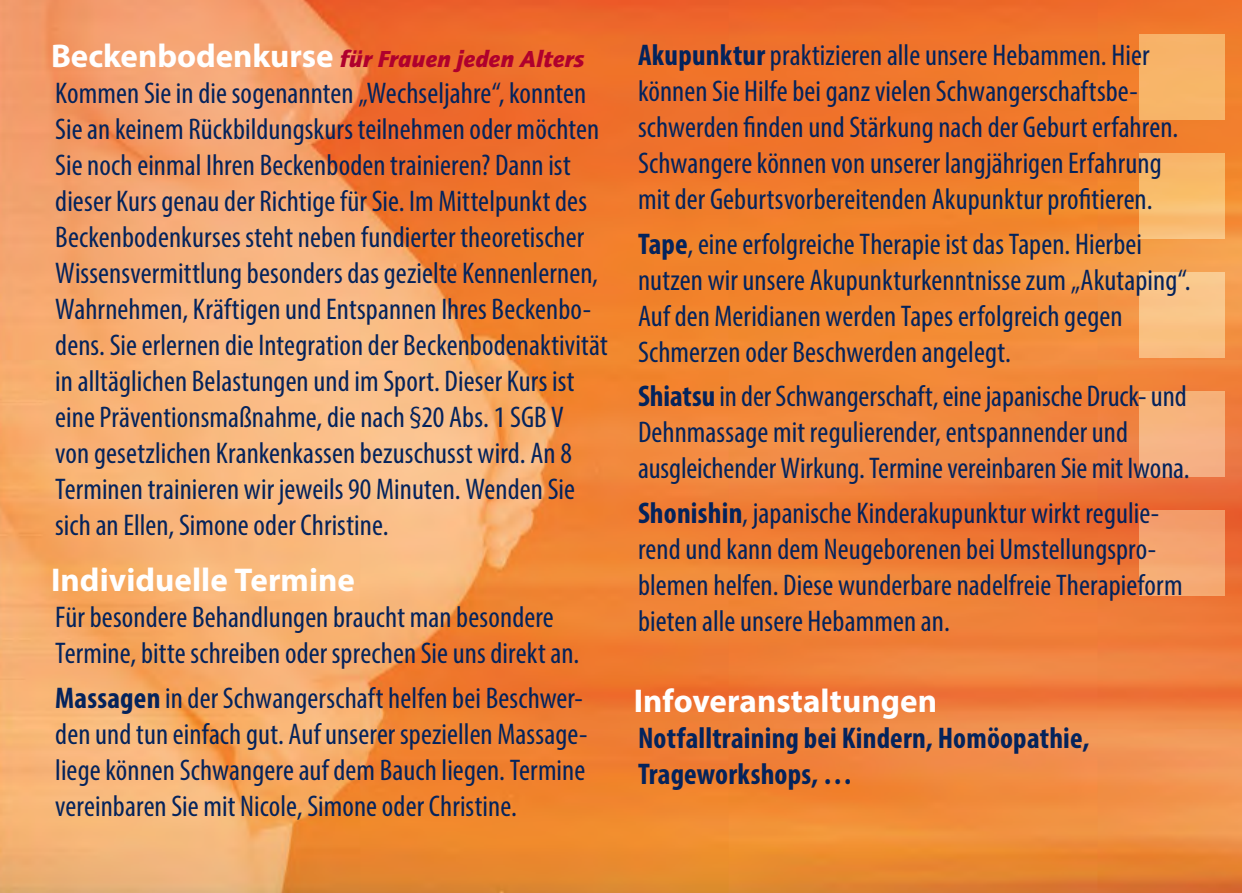
<style>
.page{position:relative;width:1242px;height:893px;background:#fff}
.page>*{position:absolute;margin:0;border:0;box-sizing:border-box;transform-origin:0 0}
.Kursüberschriften{font:700 33px "Myriad Pro";color:#fff}
.Kurstext{font:condensed 30px/36px "Myriad Pro";letter-spacing:.005em;color:#04235c}
.Kurstext-2{font:700 condensed 30px/36px "Myriad Pro";letter-spacing:.005em;color:#04235c}
.Kursüberschriften-2{font:italic 900 24px "Quay Itc T";letter-spacing:.01em;color:#af002d}
.s1{font-family:"Myriad Pro";font-weight:700;font-style:normal;font-size:33px;color:#fff}
.s2{font-weight:700}
</style>
<div class="page">
<img style="left:0;top:0;width:1242px;height:893px">
<div style="left:1140px;top:34px;width:85px;height:85px;background:#f7b469"></div>
<div style="left:1140px;top:153px;width:85px;height:85px;background:linear-gradient(to bottom,#f8b765,#f9c178)"></div>
<div style="left:1140px;top:272px;width:85px;height:85px;background:#f9c489"></div>
<div style="left:1140px;top:391px;width:85px;height:85px;background:#f7b383"></div>
<div style="left:1140px;top:510px;width:85px;height:85px;background:#f5a470"></div>
<p class="Kursüberschriften-2" style="left:51px;top:45px;width:535px"><span class="s1">Beckenbodenkurse</span> für Frauen jeden Alters</p>
<p class="Kurstext" style="left:55px;top:75px;width:554px">Kommen Sie in die sogenannten „Wechseljahre“, konnten Sie an keinem Rückbildungskurs teilnehmen oder möchten Sie noch einmal Ihren Beckenboden trainieren? Dann ist dieser Kurs genau der Richtige für Sie. Im Mittelpunkt des Beckenbodenkurses steht neben fundierter theoretischer Wissensvermittlung besonders das gezielte Kennenlernen, Wahrnehmen, Kräftigen und Entspannen Ihres Beckenbo&shy;dens. Sie erlernen die Integration der Beckenbodenaktivität in alltäglichen Belastungen und im Sport. Dieser Kurs ist eine Präventionsmaßnahme, die nach §20 Abs. 1 SGB V<br>von gesetzlichen Krankenkassen bezuschusst wird. An 8<br>Terminen trainieren wir jeweils 90 Minuten. Wenden Sie sich an Ellen, Simone oder Christine.</p>
<p class="Kursüberschriften" style="left:51px;top:559px;width:305px">Individuelle Termine</p>
<p class="Kurstext" style="left:55px;top:599px;width:525px">Für besondere Behandlungen braucht man besondere<br>Termine, bitte schreiben oder sprechen Sie uns direkt an.</p>
<p class="Kurstext" style="left:55px;top:679px;width:533px"><span class="s2">Massagen</span> in der Schwangerschaft helfen bei Beschwer&shy;den und tun einfach gut. Auf unserer speziellen Massage&shy;liege können Schwangere auf dem Bauch liegen. Termine vereinbaren Sie mit Nicole, Simone oder Christine.</p>
<p class="Kurstext" style="left:638px;top:37px;width:542px"><span class="s2">Akupunktur</span> praktizieren alle unsere Hebammen. Hier können Sie Hilfe bei ganz vielen Schwangerschaftsbe&shy;schwerden finden und Stärkung nach der Geburt erfahren.<br>Schwangere können von unserer langjährigen Erfahrung mit der Geburtsvorbereitenden Akupunktur profitieren.</p>
<p class="Kurstext" style="left:638px;top:225px;width:554px"><span class="s2">Tape</span>, eine erfolgreiche Therapie ist das Tapen. Hierbei nutzen wir unsere Akupunkturkenntnisse zum „Akutaping“.<br>Auf den Meridianen werden Tapes erfolgreich gegen Schmerzen oder Beschwerden angelegt.</p>
<p class="Kurstext" style="left:638px;top:378px;width:553px"><span class="s2">Shiatsu</span> in der Schwangerschaft, eine japanische Druck- und<br>Dehnmassage mit regulierender, entspannender und ausgleichender Wirkung. Termine vereinbaren Sie mit Iwona.</p>
<p class="Kurstext" style="left:638px;top:494px;width:546px"><span class="s2">Shonishin</span>, japanische Kinderakupunktur wirkt regulie&shy;rend und kann dem Neugeborenen bei Umstellungspro&shy;blemen helfen. Diese wunderbare nadelfreie Therapieform bieten alle unsere Hebammen an.</p>
<p class="Kursüberschriften" style="left:634px;top:679px;width:305px">Infoveranstaltungen</p>
<p class="Kurstext-2" style="left:638px;top:719px;width:453px">Notfalltraining bei Kindern, Homöopathie,<br>Trageworkshops, …</p>
</div>
